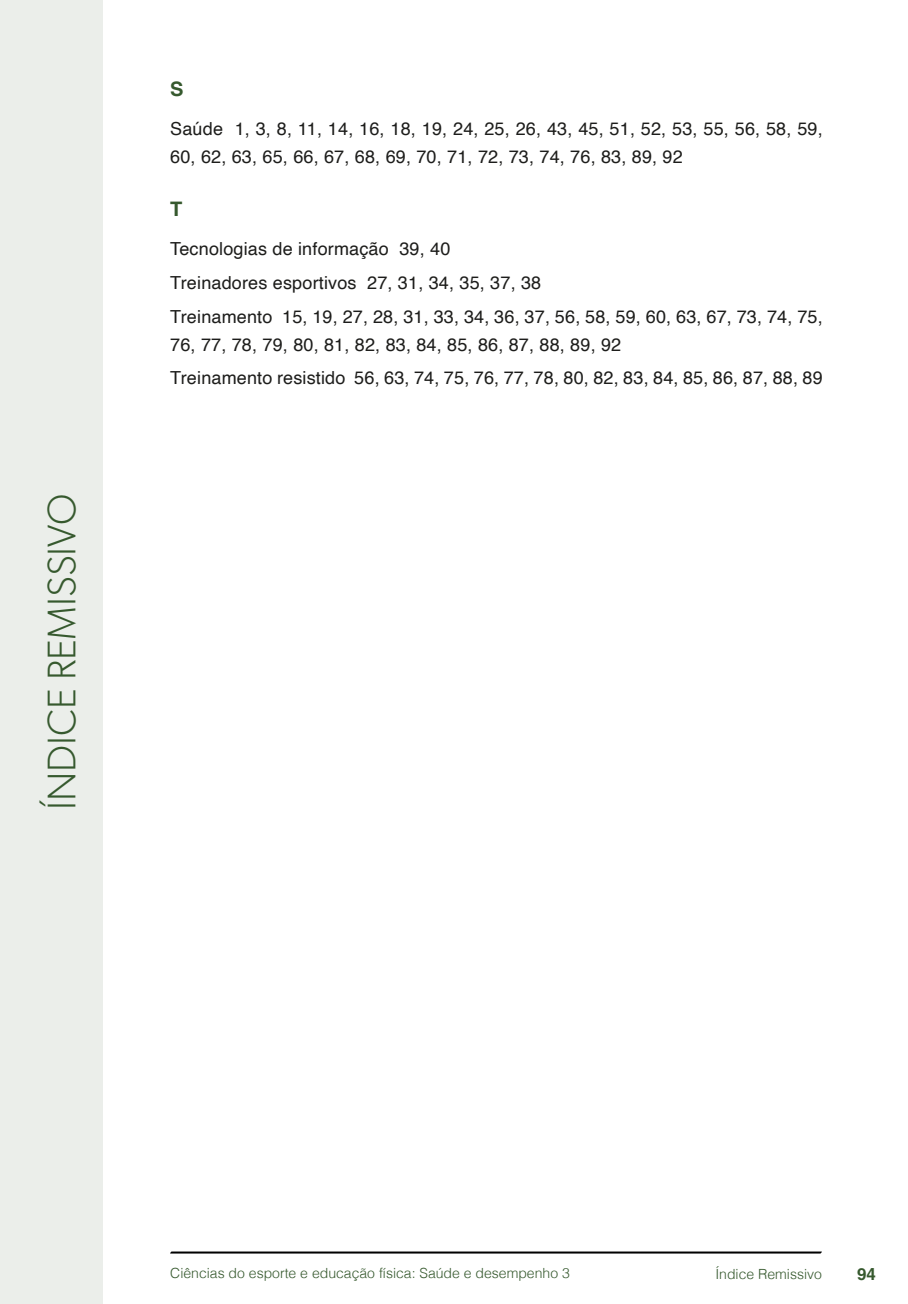
<style>
.page{position:relative;width:908px;height:1304px;background:#fff}
.page>*{position:absolute;margin:0;border:0;box-sizing:border-box;transform-origin:0 0}
.t1{font:300 40px "Gibson";color:#36592e}
.t2{font:700 20px "Helvetica";color:#36592e}
.t3{font:18px/33.6px "Helvetica";letter-spacing:.01em;color:#1d1d1b}
.t4{font:700 16.8px "Helvetica";color:#36592e}
.t5{font:300 14px "Helvetica";color:#36592e}
</style>
<div class="page">
<svg style="left:170px;top:1251px;width:651px;height:3px;background:#515151"></svg>
<div style="left:0;top:0;width:103px;height:1304px;background:#ebeeea"></div>
<h1 class="t1" style="left:37px;top:810px;width:317px;rotate:-90deg">ÍNDICE REMISSIVO</h1>
<p class="t2" style="left:170px;top:77px;width:15px">S</p>
<p class="t3" style="left:170px;top:116px;width:653px;line-height:28px">Saúde 1, 3, 8, 11, 14, 16, 18, 19, 24, 25, 26, 43, 45, 51, 52, 53, 55, 56, 58, 59,<br>60, 62, 63, 65, 66, 67, 68, 69, 70, 71, 72, 73, 74, 76, 83, 89, 92</p>
<p class="t2" style="left:170px;top:197px;width:14px">T</p>
<p class="t3" style="left:170px;top:233px;width:653px">Tecnologias de informação 39, 40<br>Treinadores esportivos 27, 31, 34, 35, 37, 38<br>Treinamento 15, 19, 27, 28, 31, 33, 34, 36, 37, 56, 58, 59, 60, 63, 67, 73, 74, 75,</p>
<p class="t3" style="left:170px;top:328px;width:653px">76, 77, 78, 79, 80, 81, 82, 83, 84, 85, 86, 87, 88, 89, 92<br>Treinamento resistido 56, 63, 74, 75, 76, 77, 78, 80, 82, 83, 84, 85, 86, 87, 88, 89</p>
<p class="t5" style="left:170px;top:1261px;width:401px">Ciências do esporte e educação física: Saúde e desempenho 3</p>
<p class="t5" style="left:715px;top:1262px;width:108px">Índice Remissivo</p>
<p class="t4" style="left:856px;top:1264px;width:20px">94</p>
</div>
